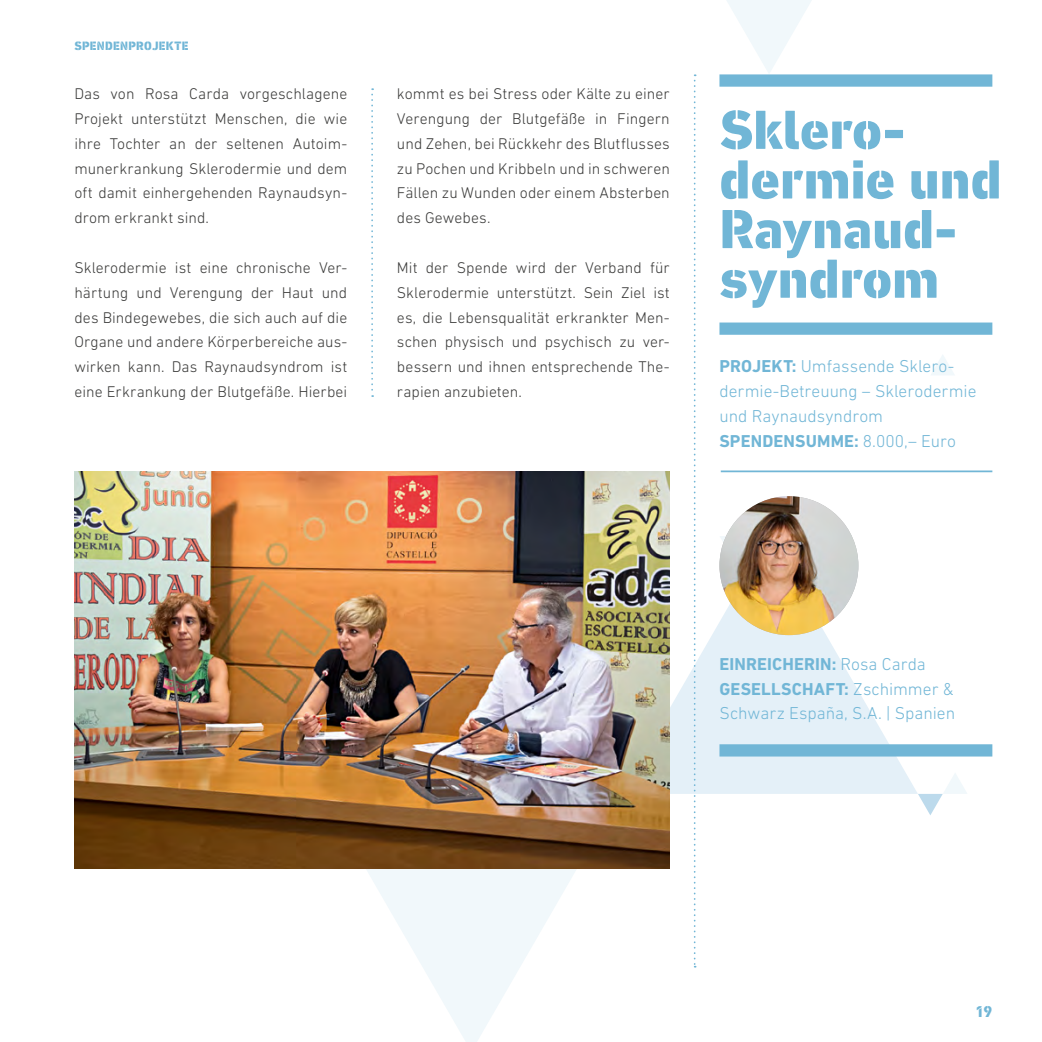
<style>
.page{position:relative;width:1042px;height:1042px;background:#fff}
.page>*{position:absolute;margin:0;border:0;box-sizing:border-box;transform-origin:0 0}
.t1{font:800 56px/49.7px "DIN Next Stencil";letter-spacing:-.005em;color:#71b6d6}
.t2{font:300 17.5px/24.8px "DIN Next LT Pro";color:#71b6d6}
.t3{font:300 15.75px/24.8px "DIN Next LT Pro";letter-spacing:.005em;color:#3a3a39;text-align:justify}
.t4{font:800 15.75px "DIN Next Stencil";color:#71b6d6}
.t5{font:800 12.25px "DIN Next Stencil";letter-spacing:.02em;color:#71b6d6}
.s1{font-weight:700}
</style>
<div class="page">
<svg style="left:670px;top:536px;width:248px;height:258px;fill:#e4f0f8"></svg>
<svg style="left:366px;top:869px;width:210px;height:173px;fill:#f1f8fb"></svg>
<svg style="left:727px;top:0;width:85px;height:73px"></svg>
<svg style="left:719px;top:536px;width:6px;height:43px"></svg>
<svg style="left:931px;top:355px;width:23px;height:20px"></svg>
<svg style="left:918px;top:773px;width:49px;height:42px"></svg>
<img style="left:74px;top:471px;width:596px;height:398px">
<svg style="left:371px;top:88px;width:2px;height:309px"></svg>
<svg style="left:694px;top:74px;width:1px;height:893px"></svg>
<div style="left:719px;top:74px;width:273px;height:13px;background:#71b6d6"></div>
<div style="left:719px;top:322px;width:273px;height:13px;background:#71b6d6"></div>
<div style="left:719px;top:744px;width:273px;height:12px;background:#71b6d6"></div>
<hr style="left:721px;top:470px;width:271px;height:2px;background:#71b6d6">
<img style="left:719px;top:496px;width:139px;height:139px;border-radius:69px">
<p class="t5" style="left:74px;top:38px;width:116px">SPENDENPROJEKTE</p>
<p class="t3" style="left:74px;top:81px;width:274px">Das von Rosa Carda vorgeschlagene Projekt unterstützt Menschen, die wie ihre Tochter an der seltenen Autoim&shy;munerkrankung Sklerodermie und dem oft damit einhergehenden Raynaudsyn&shy;drom erkrankt sind.</p>
<p class="t3" style="left:74px;top:255px;width:274px">Sklerodermie ist eine chronische Ver&shy;härtung und Verengung der Haut und des Bindegewebes, die sich auch auf die Organe und andere Körperbereiche aus&shy;wirken kann. Das Raynaudsyndrom ist eine Erkrankung der Blutgefäße. Hierbei</p>
<p class="t3" style="left:397px;top:81px;width:274px">kommt es bei Stress oder Kälte zu einer Verengung der Blutgefäße in Fingern und Zehen, bei Rückkehr des Blutflusses zu Pochen und Kribbeln und in schweren Fällen zu Wunden oder einem Absterben des Gewebes.</p>
<p class="t3" style="left:397px;top:255px;width:274px">Mit der Spende wird der Verband für Sklerodermie unterstützt. Sein Ziel ist es, die Lebensqualität erkrankter Men&shy;schen physisch und psychisch zu ver&shy;bessern und ihnen entsprechende The&shy;rapien anzubieten.</p>
<h1 class="t1" style="left:719px;top:107px;width:284px">Sklero&shy;dermie und<br>Raynaud&shy;syndrom</h1>
<p class="t2" style="left:719px;top:353px;width:258px"><span class="s1">PROJEKT:</span> Umfassende Sklero&shy;dermie-Betreuung – Sklerodermie und Raynaudsyndrom<br><span class="s1">SPENDENSUMME:</span> 8.000,– Euro</p>
<p class="t2" style="left:719px;top:651px;width:237px"><span class="s1">EINREICHERIN:</span> Rosa Carda<br><span class="s1">GESELLSCHAFT:</span> Zschimmer &amp;<br>Schwarz España, S.A. | Spanien</p>
<p class="t4" style="left:975px;top:1002px;width:18px">19</p>
</div>
